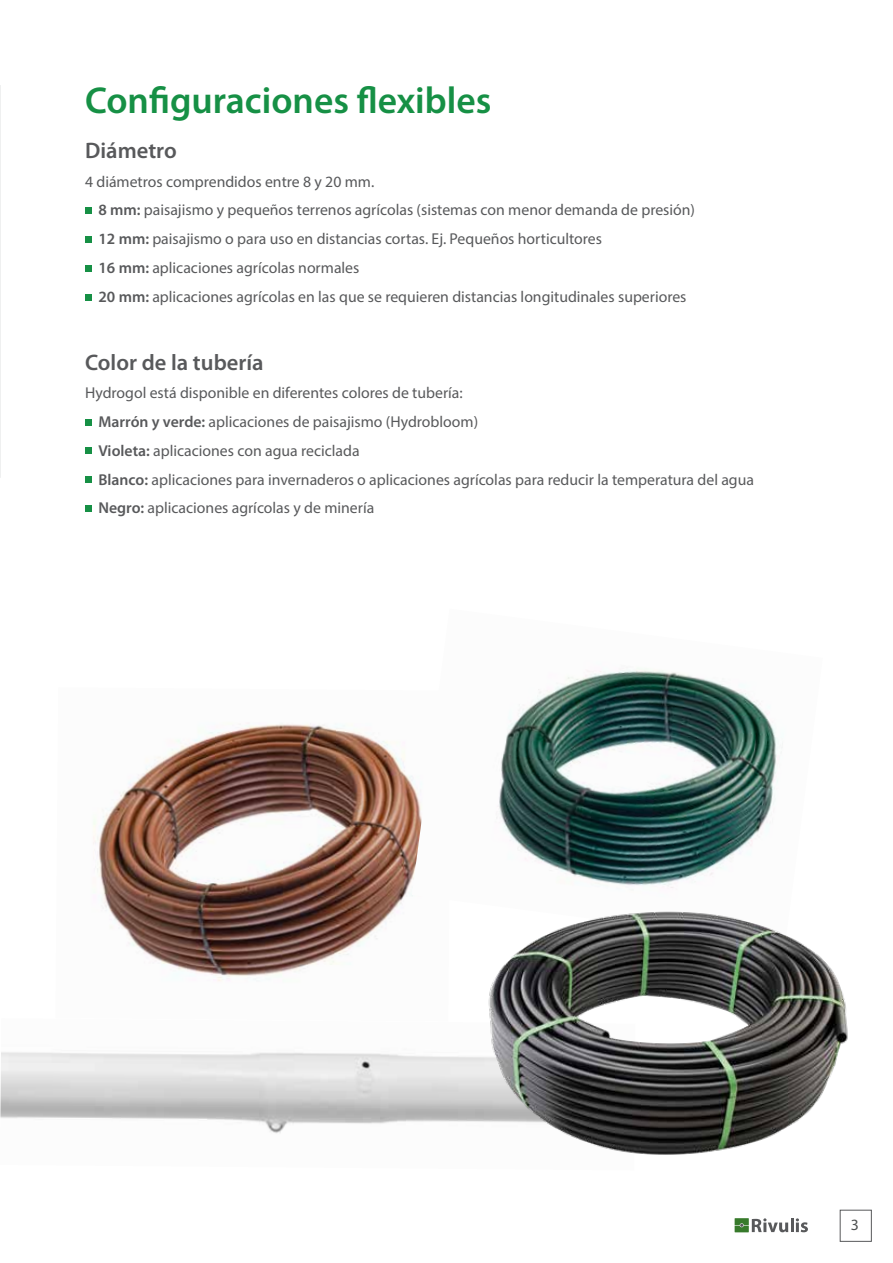
<style>
.page{position:relative;width:893px;height:1263px;background:#fff}
.page>*{position:absolute;margin:0;border:0;box-sizing:border-box;transform-origin:0 0}
.t1{font:600 37.5px "Myriad Pro";color:#169045}
.t2{font:600 22.5px "Myriad Pro";color:#58595b}
.t3{font:15.75px/28.8px "Myriad Pro";color:#58595b}
.t4{font:15.75px "Myriad Pro";color:#4f5252}
.s1{font-weight:600}
</style>
<div class="page">
<hr style="left:790px;top:1218px;width:3px;height:14px;background:#58595b">
<svg style="left:796px;top:1218px;width:12px;height:14px"></svg>
<svg style="left:735px;top:1218px;width:53px;height:14px"></svg>
<div style="left:840px;top:1210px;width:32px;height:32px;border:1px solid #58595b"></div>
<img style="left:0;top:1052px;width:442px;height:82px">
<div style="left:85px;top:207px;width:7px;height:7px;background:#169045"></div>
<div style="left:85px;top:236px;width:7px;height:7px;background:#169045"></div>
<div style="left:85px;top:265px;width:7px;height:7px;background:#169045"></div>
<div style="left:85px;top:294px;width:7px;height:6px;background:#169045"></div>
<div style="left:85px;top:419px;width:7px;height:6px;background:#169045"></div>
<div style="left:85px;top:447px;width:7px;height:7px;background:#169045"></div>
<div style="left:85px;top:476px;width:7px;height:7px;background:#169045"></div>
<div style="left:85px;top:505px;width:7px;height:7px;background:#169045"></div>
<img style="left:93px;top:723px;width:319px;height:258px">
<img style="left:412px;top:670px;width:371px;height:226px">
<img style="left:442px;top:868px;width:406px;height:287px">
<h1 class="t1" style="left:85px;top:86px;width:408px">Configuraciones flexibles</h1>
<h2 class="t2" style="left:85px;top:142px;width:93px">Diámetro</h2>
<p class="t3" style="left:99px;top:168px;width:598px;text-indent:-13px">4 diámetros comprendidos entre 8 y 20 mm.<br><span class="s1">8 mm:</span> paisajismo y pequeños terrenos agrícolas (sistemas con menor demanda de presión)<br><span class="s1">12 mm:</span> paisajismo o para uso en distancias cortas. Ej. Pequeños horticultores<br><span class="s1">16 mm:</span> aplicaciones agrícolas normales<br><span class="s1">20 mm:</span> aplicaciones agrícolas en las que se requieren distancias longitudinales superiores</p>
<h2 class="t2" style="left:85px;top:353px;width:180px">Color de la tubería</h2>
<p class="t3" style="left:99px;top:380px;width:657px;text-indent:-13px">Hydrogol está disponible en diferentes colores de tubería:<br><span class="s1">Marrón y verde:</span> aplicaciones de paisajismo (Hydrobloom)<br><span class="s1">Violeta:</span> aplicaciones con agua reciclada<br><span class="s1">Blanco:</span> aplicaciones para invernaderos o aplicaciones agrícolas para reducir la temperatura del agua <span class="s1">Negro:</span> aplicaciones agrícolas y de minería</p>
<p class="t4" style="left:851px;top:1219px;width:10px">3</p>
</div>
